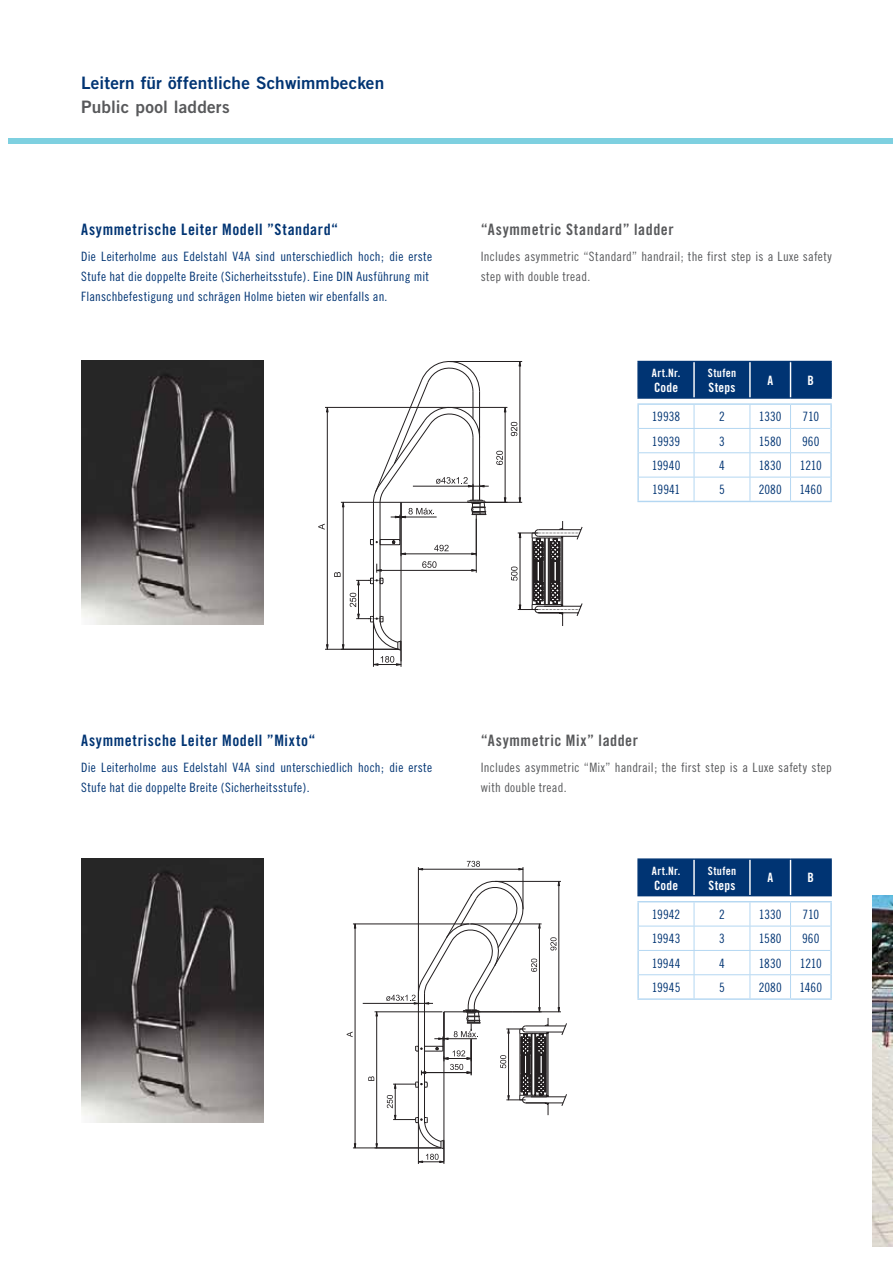
<style>
.page{position:relative;width:893px;height:1263px;background:#fff}
.page>*{position:absolute;margin:0;border:0;box-sizing:border-box;transform-origin:0 0}
.t1{font:17.1px "Trade Gothic Bold Two";letter-spacing:.01em;color:#003473}
.t2{font:17.1px "Trade Gothic Bold Two";letter-spacing:.01em;color:#58595b}
.t3{font:15.75px "Trade Gothic Bold Cond Twenty";letter-spacing:.04em;color:#003473}
.t4{font:15.75px "Trade Gothic Bold Cond Twenty";letter-spacing:.035em;color:#58595b}
.t5{font:12.9px/20.1px "Trade Gothic Cond Eighteen";letter-spacing:.02em;color:#003473}
.t6{font:12.9px/20.1px "Trade Gothic Cond Eighteen";letter-spacing:.02em;color:#58595b}
.t7{font:12.9px "Trade Gothic Bold Cond Twenty";letter-spacing:.015em;color:#fff}
.t8{font:11.4px "Trade Gothic Bold Cond Twenty";letter-spacing:.03em;color:#fff}
</style>
<div class="page">
<div style="left:8px;top:138px;width:885px;height:6px;background:#7ed0e0"></div>
<img style="left:81px;top:361px;width:183px;height:264px">
<hr style="left:341px;top:502px;width:60px;height:1px;background:#231f20">
<hr style="left:343px;top:507px;width:1px;height:138px;background:#231f20">
<svg style="left:334px;top:572px;width:7px;height:5px"></svg>
<hr style="left:325px;top:649px;width:74px;height:1px;background:#231f20">
<hr style="left:325px;top:407px;width:124px;height:1px;background:#231f20">
<hr style="left:327px;top:412px;width:1px;height:233px;background:#231f20">
<svg style="left:318px;top:524px;width:7px;height:6px"></svg>
<svg style="left:350px;top:361px;width:232px;height:306px"></svg>
<div style="left:639px;top:362px;width:191px;height:35px;background:#003473"></div>
<hr style="left:637px;top:361px;width:57px;height:1px;background:#003473">
<hr style="left:637px;top:362px;width:2px;height:35px;background:#003473">
<hr style="left:694px;top:361px;width:96px;height:1px;background:#003473">
<hr style="left:790px;top:361px;width:42px;height:1px;background:#003473">
<hr style="left:637px;top:397px;width:153px;height:2px;background:#003473">
<hr style="left:790px;top:397px;width:42px;height:2px;background:#003473">
<hr style="left:749px;top:362px;width:2px;height:35px;background:#fff">
<hr style="left:790px;top:362px;width:1px;height:35px;background:#fff">
<hr style="left:830px;top:362px;width:2px;height:35px;background:#003473">
<hr style="left:637px;top:403px;width:57px;height:2px;background:#b4d7f2">
<hr style="left:637px;top:405px;width:2px;height:23px;background:#b4d7f2">
<hr style="left:694px;top:403px;width:96px;height:2px;background:#b4d7f2">
<hr style="left:790px;top:403px;width:42px;height:2px;background:#b4d7f2">
<hr style="left:830px;top:405px;width:2px;height:23px;background:#b4d7f2">
<hr style="left:637px;top:428px;width:2px;height:25px;background:#b4d7f2">
<hr style="left:830px;top:428px;width:2px;height:25px;background:#b4d7f2">
<hr style="left:637px;top:453px;width:2px;height:24px;background:#b4d7f2">
<hr style="left:830px;top:453px;width:2px;height:24px;background:#b4d7f2">
<hr style="left:637px;top:477px;width:2px;height:24px;background:#b4d7f2">
<hr style="left:830px;top:477px;width:2px;height:24px;background:#b4d7f2">
<hr style="left:637px;top:501px;width:153px;height:1px;background:#b4d7f2">
<hr style="left:790px;top:501px;width:42px;height:1px;background:#b4d7f2">
<hr style="left:639px;top:428px;width:111px;height:1px;background:#b4d7f2">
<hr style="left:750px;top:428px;width:40px;height:1px;background:#b4d7f2">
<hr style="left:790px;top:428px;width:40px;height:1px;background:#b4d7f2">
<hr style="left:639px;top:452px;width:111px;height:1px;background:#b4d7f2">
<hr style="left:750px;top:452px;width:40px;height:1px;background:#b4d7f2">
<hr style="left:790px;top:452px;width:40px;height:1px;background:#b4d7f2">
<hr style="left:639px;top:477px;width:111px;height:1px;background:#b4d7f2">
<svg style="left:694px;top:405px;width:1px;height:96px"></svg>
<hr style="left:750px;top:477px;width:40px;height:1px;background:#b4d7f2">
<svg style="left:749px;top:405px;width:1px;height:96px"></svg>
<hr style="left:790px;top:477px;width:40px;height:1px;background:#b4d7f2">
<svg style="left:790px;top:405px;width:1px;height:96px"></svg>
<hr style="left:693px;top:362px;width:2px;height:35px;background:#fff">
<img style="left:81px;top:858px;width:183px;height:264px">
<hr style="left:353px;top:924px;width:116px;height:1px;background:#231f20">
<hr style="left:353px;top:1148px;width:88px;height:1px;background:#231f20">
<hr style="left:355px;top:928px;width:1px;height:216px;background:#231f20">
<svg style="left:347px;top:1032px;width:6px;height:5px"></svg>
<svg style="left:362px;top:861px;width:205px;height:303px"></svg>
<div style="left:639px;top:860px;width:191px;height:35px;background:#003473"></div>
<hr style="left:637px;top:858px;width:57px;height:2px;background:#003473">
<hr style="left:637px;top:860px;width:2px;height:35px;background:#003473">
<hr style="left:694px;top:858px;width:96px;height:2px;background:#003473">
<hr style="left:790px;top:858px;width:42px;height:2px;background:#003473">
<hr style="left:637px;top:895px;width:153px;height:1px;background:#003473">
<hr style="left:790px;top:895px;width:42px;height:1px;background:#003473">
<hr style="left:749px;top:860px;width:2px;height:35px;background:#fff">
<hr style="left:790px;top:860px;width:1px;height:35px;background:#fff">
<hr style="left:830px;top:860px;width:2px;height:35px;background:#003473">
<hr style="left:637px;top:901px;width:57px;height:1px;background:#b4d7f2">
<hr style="left:637px;top:902px;width:2px;height:24px;background:#b4d7f2">
<hr style="left:694px;top:901px;width:96px;height:1px;background:#b4d7f2">
<hr style="left:790px;top:901px;width:42px;height:1px;background:#b4d7f2">
<hr style="left:830px;top:902px;width:2px;height:24px;background:#b4d7f2">
<hr style="left:637px;top:926px;width:2px;height:24px;background:#b4d7f2">
<hr style="left:830px;top:926px;width:2px;height:24px;background:#b4d7f2">
<hr style="left:637px;top:950px;width:2px;height:25px;background:#b4d7f2">
<hr style="left:830px;top:950px;width:2px;height:25px;background:#b4d7f2">
<hr style="left:637px;top:975px;width:2px;height:23px;background:#b4d7f2">
<hr style="left:830px;top:975px;width:2px;height:23px;background:#b4d7f2">
<hr style="left:637px;top:998px;width:153px;height:2px;background:#b4d7f2">
<hr style="left:790px;top:998px;width:42px;height:2px;background:#b4d7f2">
<hr style="left:639px;top:926px;width:111px;height:1px;background:#b4d7f2">
<hr style="left:750px;top:926px;width:40px;height:1px;background:#b4d7f2">
<hr style="left:790px;top:926px;width:40px;height:1px;background:#b4d7f2">
<hr style="left:639px;top:950px;width:111px;height:1px;background:#b4d7f2">
<hr style="left:750px;top:950px;width:40px;height:1px;background:#b4d7f2">
<hr style="left:790px;top:950px;width:40px;height:1px;background:#b4d7f2">
<hr style="left:639px;top:974px;width:111px;height:1px;background:#b4d7f2">
<svg style="left:694px;top:902px;width:1px;height:96px"></svg>
<hr style="left:750px;top:974px;width:40px;height:1px;background:#b4d7f2">
<svg style="left:749px;top:902px;width:1px;height:96px"></svg>
<hr style="left:790px;top:974px;width:40px;height:1px;background:#b4d7f2">
<svg style="left:790px;top:902px;width:1px;height:96px"></svg>
<hr style="left:693px;top:860px;width:2px;height:35px;background:#fff">
<img style="left:872px;top:895px;width:21px;height:351px">
<h1 class="t1" style="left:81px;top:77px;width:305px">Leitern für öffentliche Schwimmbecken</h1>
<h1 class="t2" style="left:81px;top:101px;width:150px">Public pool ladders</h1>
<p class="t3" style="left:81px;top:224px;width:259px">Asymmetrische Leiter Modell ”Standard“</p>
<p class="t5" style="left:81px;top:247px;width:352px">Die Leiterholme aus Edelstahl V4A sind unterschiedlich hoch; die erste<br>Stufe hat die doppelte Breite (Sicherheitsstufe). Eine DIN Ausführung mit<br>Flanschbefestigung und schrägen Holme bieten wir ebenfalls an.</p>
<p class="t4" style="left:481px;top:224px;width:194px">“Asymmetric Standard” ladder</p>
<p class="t6" style="left:481px;top:247px;width:352px">Includes asymmetric “Standard” handrail; the first step is a Luxe safety step with double tread.</p>
<p class="t8" style="left:652px;top:369px;width:30px">Art.Nr.</p>
<p class="t7" style="left:654px;top:383px;width:26px">Code</p>
<p class="t8" style="left:708px;top:369px;width:30px">Stufen</p>
<p class="t7" style="left:708px;top:383px;width:28px">Steps</p>
<p class="t7" style="left:767px;top:375px;width:7px">A</p>
<p class="t7" style="left:807px;top:375px;width:8px">B</p>
<p class="t5" style="left:652px;top:408px;width:30px">19938</p>
<p class="t5" style="left:719px;top:408px;width:7px">2</p>
<p class="t5" style="left:759px;top:408px;width:24px">1330</p>
<p class="t5" style="left:802px;top:408px;width:18px">710</p>
<p class="t5" style="left:652px;top:432px;width:30px">19939</p>
<p class="t5" style="left:719px;top:432px;width:7px">3</p>
<p class="t5" style="left:759px;top:432px;width:24px">1580</p>
<p class="t5" style="left:802px;top:432px;width:19px">960</p>
<p class="t5" style="left:652px;top:456px;width:30px">19940</p>
<p class="t5" style="left:719px;top:456px;width:7px">4</p>
<p class="t5" style="left:759px;top:456px;width:24px">1830</p>
<p class="t5" style="left:800px;top:456px;width:24px">1210</p>
<p class="t5" style="left:652px;top:481px;width:29px">19941</p>
<p class="t5" style="left:719px;top:481px;width:7px">5</p>
<p class="t5" style="left:759px;top:481px;width:25px">2080</p>
<p class="t5" style="left:799px;top:481px;width:24px">1460</p>
<p class="t3" style="left:81px;top:735px;width:236px">Asymmetrische Leiter Modell ”Mixto“</p>
<p class="t5" style="left:81px;top:758px;width:352px">Die Leiterholme aus Edelstahl V4A sind unterschiedlich hoch; die erste<br>Stufe hat die doppelte Breite (Sicherheitsstufe).</p>
<p class="t4" style="left:481px;top:735px;width:159px">“Asymmetric Mix” ladder</p>
<p class="t6" style="left:481px;top:758px;width:352px">Includes asymmetric “Mix” handrail; the first step is a Luxe safety step with double tread.</p>
<p class="t8" style="left:652px;top:866px;width:30px">Art.Nr.</p>
<p class="t7" style="left:654px;top:881px;width:26px">Code</p>
<p class="t8" style="left:708px;top:866px;width:30px">Stufen</p>
<p class="t7" style="left:708px;top:881px;width:28px">Steps</p>
<p class="t7" style="left:767px;top:873px;width:7px">A</p>
<p class="t7" style="left:807px;top:873px;width:8px">B</p>
<p class="t5" style="left:652px;top:905px;width:30px">19942</p>
<p class="t5" style="left:719px;top:905px;width:7px">2</p>
<p class="t5" style="left:759px;top:905px;width:24px">1330</p>
<p class="t5" style="left:802px;top:905px;width:18px">710</p>
<p class="t5" style="left:652px;top:930px;width:30px">19943</p>
<p class="t5" style="left:719px;top:930px;width:7px">3</p>
<p class="t5" style="left:759px;top:930px;width:24px">1580</p>
<p class="t5" style="left:802px;top:930px;width:19px">960</p>
<p class="t5" style="left:652px;top:954px;width:30px">19944</p>
<p class="t5" style="left:719px;top:954px;width:7px">4</p>
<p class="t5" style="left:759px;top:954px;width:24px">1830</p>
<p class="t5" style="left:800px;top:954px;width:24px">1210</p>
<p class="t5" style="left:652px;top:978px;width:30px">19945</p>
<p class="t5" style="left:719px;top:978px;width:7px">5</p>
<p class="t5" style="left:759px;top:978px;width:25px">2080</p>
<p class="t5" style="left:799px;top:978px;width:24px">1460</p>
</div>
